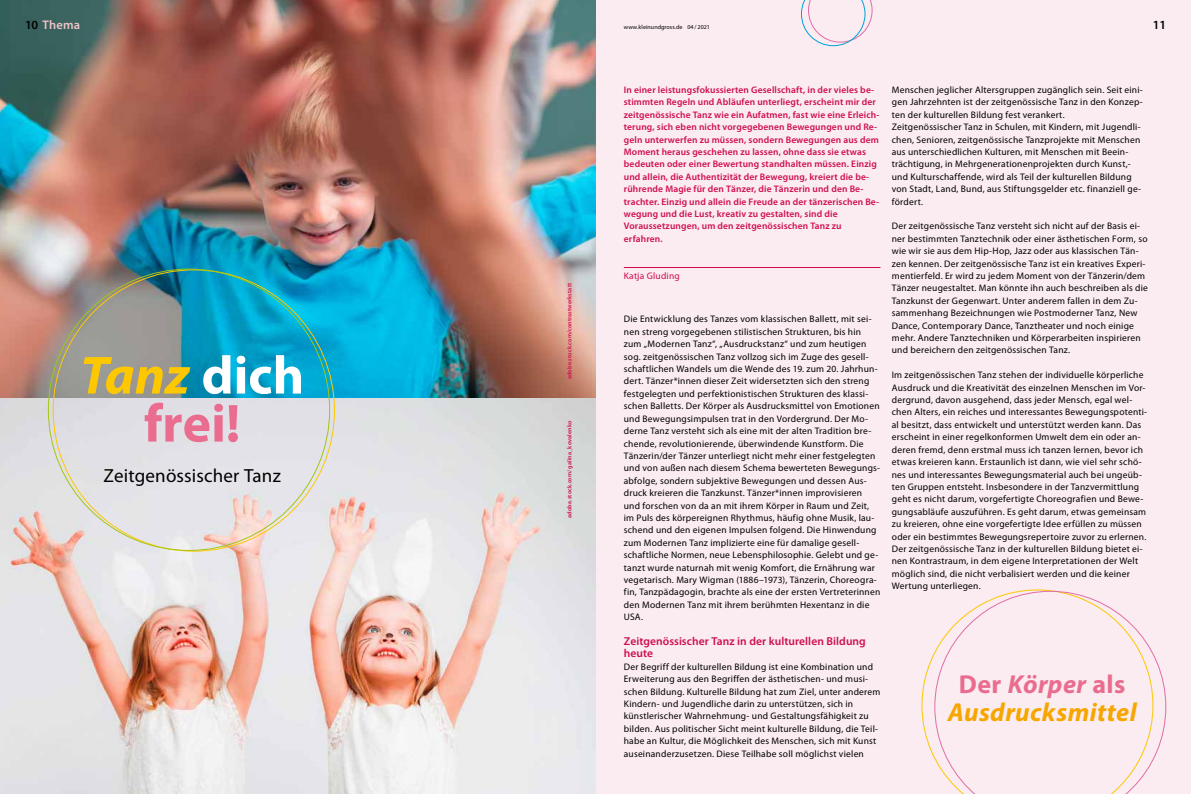
<style>
.page{position:relative;width:1191px;height:794px;background:#fff}
.page>*{position:absolute;margin:0;border:0;box-sizing:border-box;transform-origin:0 0}
.t1{font:700 54px/48px "Myriad Pro";color:#ea6c8f;text-align:center}
.t2{font:italic 700 26px/28px "Myriad Pro";letter-spacing:.02em;color:#f7a600;text-align:center}
.t3{font:19px "Myriad Pro";letter-spacing:.01em;color:#000}
.t4{font:600 12.5px "Myriad Pro";letter-spacing:.01em;color:#f0c4c7}
.t5{font:600 12.5px "Myriad Pro";color:#000}
.t6{font:600 11.5px/12.4px "Myriad Pro";letter-spacing:.005em;color:#cf0d51}
.t7{font:9.5px/12.4px "Myriad Pro";letter-spacing:.025em;color:#000}
.t8{font:600 9.5px/12.4px "Myriad Pro";letter-spacing:.015em;color:#cf0d51}
.t9{font:9.5px "Myriad Pro";letter-spacing:.02em;color:#cf0d51}
.t10{font:600 6px "Myriad Pro";letter-spacing:.02em;color:#cf0d51}
.t11{font:6px "Myriad Pro";letter-spacing:.01em;color:#000}
.s1{color:#000}
.s2{font-style:italic;color:#fec800}
.s3{color:#fff}
.s4{font-style:normal;color:#ea6c8f}
.s5{color:#ea6c8f}
</style>
<div class="page">
<div style="left:595px;top:0;width:596px;height:794px;background:#faecf0"></div>
<img style="left:0;top:0;width:596px;height:794px">
<hr style="left:624px;top:267px;width:256px;height:1px;background:#cf0d51">
<svg style="left:921px;top:589px;width:135px;height:169px"></svg>
<svg style="left:934px;top:591px;width:232px;height:203px"></svg>
<svg style="left:801px;top:0;width:71px;height:46px"></svg>
<h3 class="t4" style="left:25px;top:19px;width:57px"><span class="s1">10</span> Thema</h3>
<h1 class="t1" style="left:80px;top:351px;width:226px"><span class="s2">Tanz</span> <span class="s3">dich </span>frei!</h1>
<h3 class="t3" style="left:103px;top:467px;width:179px">Zeitgenössischer Tanz</h3>
<p class="t10" style="left:566px;top:379px;width:98px;rotate:-90deg">adobe.stock.com/contrastwerkstatt</p>
<p class="t10" style="left:566px;top:518px;width:99px;rotate:-90deg">adobe.stock.com/ galina_kovalenko</p>
<p class="t11" style="left:624px;top:24px;width:88px">www.kleinundgross.de 04 / 2021</p>
<h3 class="t5" style="left:1152px;top:19px;width:15px">11</h3>
<p class="t8" style="left:624px;top:84px;width:257px">In einer leistungsfokussierten Gesellschaft, in der vieles be&shy;stimmten Regeln und Abläufen unterliegt, erscheint mir der zeitgenössische Tanz wie ein Aufatmen, fast wie eine Erleich&shy;terung, sich eben nicht vorgegebenen Bewegungen und Re&shy;geln unterwerfen zu müssen, sondern Bewegungen aus dem Moment heraus geschehen zu lassen, ohne dass sie etwas bedeuten oder einer Bewertung standhalten müssen. Einzig und allein, die Authentizität der Bewegung, kreiert die be&shy;rührende Magie für den Tänzer, die Tänzerin und den Be&shy;trachter. Einzig und allein die Freude an der tänzerischen Be&shy;wegung und die Lust, kreativ zu gestalten, sind die Voraussetzungen, um den zeitgenössischen Tanz zu erfahren.</p>
<p class="t9" style="left:624px;top:271px;width:57px">Katja Gluding</p>
<p class="t7" style="left:624px;top:313px;width:258px">Die Entwicklung des Tanzes vom klassischen Ballett, mit sei&shy;nen streng vorgegebenen stilistischen Strukturen, bis hin zum „Modernen Tanz“, „Ausdruckstanz“ und zum heutigen sog. zeitgenössischen Tanz vollzog sich im Zuge des gesell&shy;schaftlichen Wandels um die Wende des 19. zum 20. Jahrhun&shy;dert. Tänzer*innen dieser Zeit widersetzten sich den streng festgelegten und perfektionistischen Strukturen des klassi&shy;schen Balletts. Der Körper als Ausdrucksmittel von Emotionen und Bewegungsimpulsen trat in den Vordergrund. Der Mo&shy;derne Tanz versteht sich als eine mit der alten Tradition bre&shy;chende, revolutionierende, überwindende Kunstform. Die Tänzerin/der Tänzer unterliegt nicht mehr einer festgelegten und von außen nach diesem Schema bewerteten Bewegungs&shy;abfolge, sondern subjektive Bewegungen und dessen Aus&shy;druck kreieren die Tanzkunst. Tänzer*innen improvisieren und forschen von da an mit ihrem Körper in Raum und Zeit, im Puls des körpereignen Rhythmus, häufig ohne Musik, lau&shy;schend und den eigenen Impulsen folgend. Die Hinwendung zum Modernen Tanz implizierte eine für damalige gesell&shy;schaftliche Normen, neue Lebensphilosophie. Gelebt und ge&shy;tanzt wurde naturnah mit wenig Komfort, die Ernährung war vegetarisch. Mary Wigman (1886–1973), Tänzerin, Choreogra&shy;fin, Tanzpädagogin, brachte als eine der ersten Vertreterinnen den Modernen Tanz mit ihrem berühmten Hexentanz in die USA.</p>
<p class="t6" style="left:624px;top:635px;width:243px">Zeitgenössischer Tanz in der kulturellen Bildung heute</p>
<p class="t7" style="left:624px;top:661px;width:258px">Der Begriff der kulturellen Bildung ist eine Kombination und Erweiterung aus den Begriffen der ästhetischen- und musi&shy;schen Bildung. Kulturelle Bildung hat zum Ziel, unter anderem Kindern- und Jugendliche darin zu unterstützen, sich in künstlerischer Wahrnehmung- und Gestaltungsfähigkeit zu bilden. Aus politischer Sicht meint kulturelle Bildung, die Teil&shy;habe an Kultur, die Möglichkeit des Menschen, sich mit Kunst auseinanderzusetzen. Diese Teilhabe soll möglichst vielen</p>
<p class="t7" style="left:891px;top:84px;width:252px">Menschen jeglicher Altersgruppen zugänglich sein. Seit eini&shy;gen Jahrzehnten ist der zeitgenössische Tanz in den Konzep&shy;ten der kulturellen Bildung fest verankert.<br>Zeitgenössischer Tanz in Schulen, mit Kindern, mit Jugendli&shy;chen, Senioren, zeitgenössische Tanzprojekte mit Menschen aus unterschiedlichen Kulturen, mit Menschen mit Beein&shy;trächtigung, in Mehrgenerationenprojekten durch Kunst,- und Kulturschaffende, wird als Teil der kulturellen Bildung von Stadt, Land, Bund, aus Stiftungsgelder etc. finanziell ge&shy;fördert.</p>
<p class="t7" style="left:891px;top:220px;width:258px">Der zeitgenössische Tanz versteht sich nicht auf der Basis ei&shy;ner bestimmten Tanztechnik oder einer ästhetischen Form, so wie wir sie aus dem Hip-Hop, Jazz oder aus klassischen Tän&shy;zen kennen. Der zeitgenössische Tanz ist ein kreatives Experi&shy;mentierfeld. Er wird zu jedem Moment von der Tänzerin/dem Tänzer neugestaltet. Man könnte ihn auch beschreiben als die Tanzkunst der Gegenwart. Unter anderem fallen in dem Zu&shy;sammenhang Bezeichnungen wie Postmoderner Tanz, New Dance, Contemporary Dance, Tanztheater und noch einige mehr. Andere Tanztechniken und Körperarbeiten inspirieren und bereichern den zeitgenössischen Tanz.</p>
<p class="t7" style="left:891px;top:369px;width:257px">Im zeitgenössischen Tanz stehen der individuelle körperliche Ausdruck und die Kreativität des einzelnen Menschen im Vor&shy;dergrund, davon ausgehend, dass jeder Mensch, egal wel&shy;chen Alters, ein reiches und interessantes Bewegungspotenti&shy;al besitzt, dass entwickelt und unterstützt werden kann. Das erscheint in einer regelkonformen Umwelt dem ein oder an&shy;deren fremd, denn erstmal muss ich tanzen lernen, bevor ich etwas kreieren kann. Erstaunlich ist dann, wie viel sehr schö&shy;nes und interessantes Bewegungsmaterial auch bei ungeüb&shy;ten Gruppen entsteht. Insbesondere in der Tanzvermittlung geht es nicht darum, vorgefertigte Choreografien und Bewe&shy;gungsabläufe auszuführen. Es geht darum, etwas gemeinsam zu kreieren, ohne eine vorgefertigte Idee erfüllen zu müssen oder ein bestimmtes Bewegungsrepertoire zuvor zu erlernen.<br>Der zeitgenössische Tanz in der kulturellen Bildung bietet ei&shy;nen Kontrastraum, in dem eigene Interpretationen der Welt möglich sind, die nicht verbalisiert werden und die keiner Wertung unterliegen.</p>
<h2 class="t2" style="left:947px;top:672px;width:190px"><span class="s4">Der</span> <span class="s5">Körper</span> <span class="s4">als<br></span>Ausdrucksmittel</h2>
</div>
